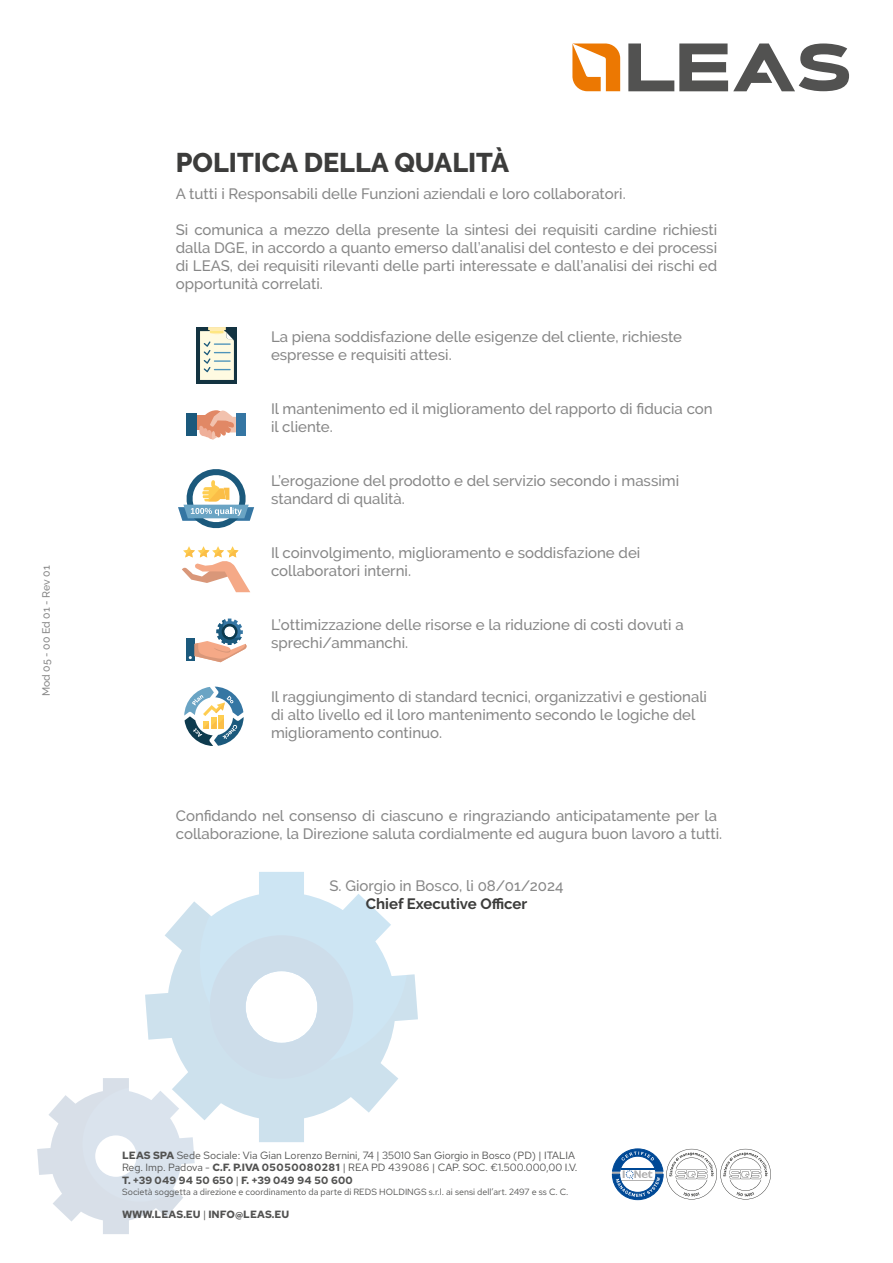
<style>
.page{position:relative;width:893px;height:1263px;background:#fff}
.page>*{position:absolute;margin:0;border:0;box-sizing:border-box;transform-origin:0 0}
.t1{font:800 27px "Raleway";color:#3c3c3b}
.t2{font:500 15px/18px "Raleway";color:#878787}
.t3{font:700 15px "Raleway";color:#3c3c3b}
.t4{font:10.5px/12.6px "Red Hat Text";color:#525251}
.t5{font:700 10.5px "Red Hat Text";color:#525251}
.t6{font:500 10.5px "Raleway";color:#878787}
.t7{font:9px "Red Hat Text";color:#525251}
.s1{font-weight:700}
.s2{font-weight:400}
</style>
<div class="page">
<svg style="left:238px;top:872px;width:128px;height:29px"></svg>
<svg style="left:145px;top:901px;width:273px;height:241px;fill:#cde5f3"></svg>
<svg style="left:210px;top:935px;width:143px;height:144px"></svg>
<svg style="left:37px;top:1078px;width:158px;height:156px"></svg>
<svg style="left:572px;top:43px;width:48px;height:48px"></svg>
<svg style="left:628px;top:43px;width:221px;height:48px"></svg>
<svg style="left:197px;top:410px;width:45px;height:29px"></svg>
<div style="left:236px;top:414px;width:10px;height:22px;background:#3576a3"></div>
<div style="left:186px;top:414px;width:11px;height:22px;background:#1b597c"></div>
<svg style="left:178px;top:469px;width:76px;height:60px"></svg>
<div style="left:197px;top:327px;width:40px;height:56px;background:#133341"></div>
<svg style="left:200px;top:327px;width:34px;height:53px;background:#dfe2ce"></svg>
<div style="left:186px;top:639px;width:9px;height:22px;background:#1b597c"></div>
<svg style="left:189px;top:618px;width:58px;height:44px"></svg>
<svg style="left:182px;top:546px;width:68px;height:46px"></svg>
<svg style="left:184px;top:687px;width:60px;height:59px"></svg>
<svg style="left:612px;top:1148px;width:159px;height:52px"></svg>
<p class="t6" style="left:40px;top:696px;width:132px;rotate:-90deg">Mod 05 - 00 Ed 01 - Rev 01</p>
<h1 class="t1" style="left:176px;top:147px;width:335px">POLITICA DELLA QUALITÀ</h1>
<p class="t2" style="left:176px;top:185px;width:451px">A tutti i Responsabili delle Funzioni aziendali e loro collaboratori.</p>
<p class="t2" style="left:176px;top:221px;width:543px;text-align:justify">Si comunica a mezzo della presente la sintesi dei requisiti cardine richiesti dalla DGE, in accordo a quanto emerso dall’analisi del contesto e dei processi di LEAS, dei requisiti rilevanti delle parti interessate e dall’analisi dei rischi ed opportunità correlati.</p>
<p class="t2" style="left:271px;top:328px;width:413px">La piena soddisfazione delle esigenze del cliente, richieste espresse e requisiti attesi.</p>
<p class="t2" style="left:271px;top:400px;width:443px">Il mantenimento ed il miglioramento del rapporto di fiducia con il cliente.</p>
<p class="t2" style="left:271px;top:472px;width:410px">L’erogazione del prodotto e del servizio secondo i massimi standard di qualità.</p>
<p class="t2" style="left:271px;top:544px;width:371px">Il coinvolgimento, miglioramento e soddisfazione dei collaboratori interni.</p>
<p class="t2" style="left:271px;top:616px;width:414px">L’ottimizzazione delle risorse e la riduzione di costi dovuti a sprechi/ammanchi.</p>
<p class="t2" style="left:271px;top:688px;width:438px">Il raggiungimento di standard tecnici, organizzativi e gestionali di alto livello ed il loro mantenimento secondo le logiche del miglioramento continuo.</p>
<p class="t2" style="left:176px;top:806px;width:548px">Confidando nel consenso di ciascuno e ringraziando anticipatamente per la collaborazione, la Direzione saluta cordialmente ed augura buon lavoro a tutti.</p>
<p class="t2" style="left:329px;top:877px;width:236px">S. Giorgio in Bosco, li 08/01/2024</p>
<p class="t3" style="left:366px;top:895px;width:163px">Chief Executive Officer</p>
<p class="t4" style="left:122px;top:1148px;width:457px"><span class="s1">LEAS SPA</span> Sede Sociale: Via Gian Lorenzo Bernini, 74 | 35010 San Giorgio in Bosco (PD) | ITALIA<br>Reg. Imp. Padova - <span class="s1">C.F. P.IVA 05050080281</span> | REA PD 439086 | CAP. SOC. €1.500.000,00 I.V.<br><span class="s1">T. +39 049 94 50 650</span> | <span class="s1">F. +39 049 94 50 600</span></p>
<p class="t7" style="left:122px;top:1186px;width:448px">Società soggetta a direzione e coordinamento da parte di REDS HOLDINGS s.r.l. ai sensi dell’art. 2497 e ss C. C.</p>
<p class="t5" style="left:122px;top:1207px;width:169px">WWW.LEAS.EU <span class="s2">|</span> INFO@LEAS.EU</p>
</div>
